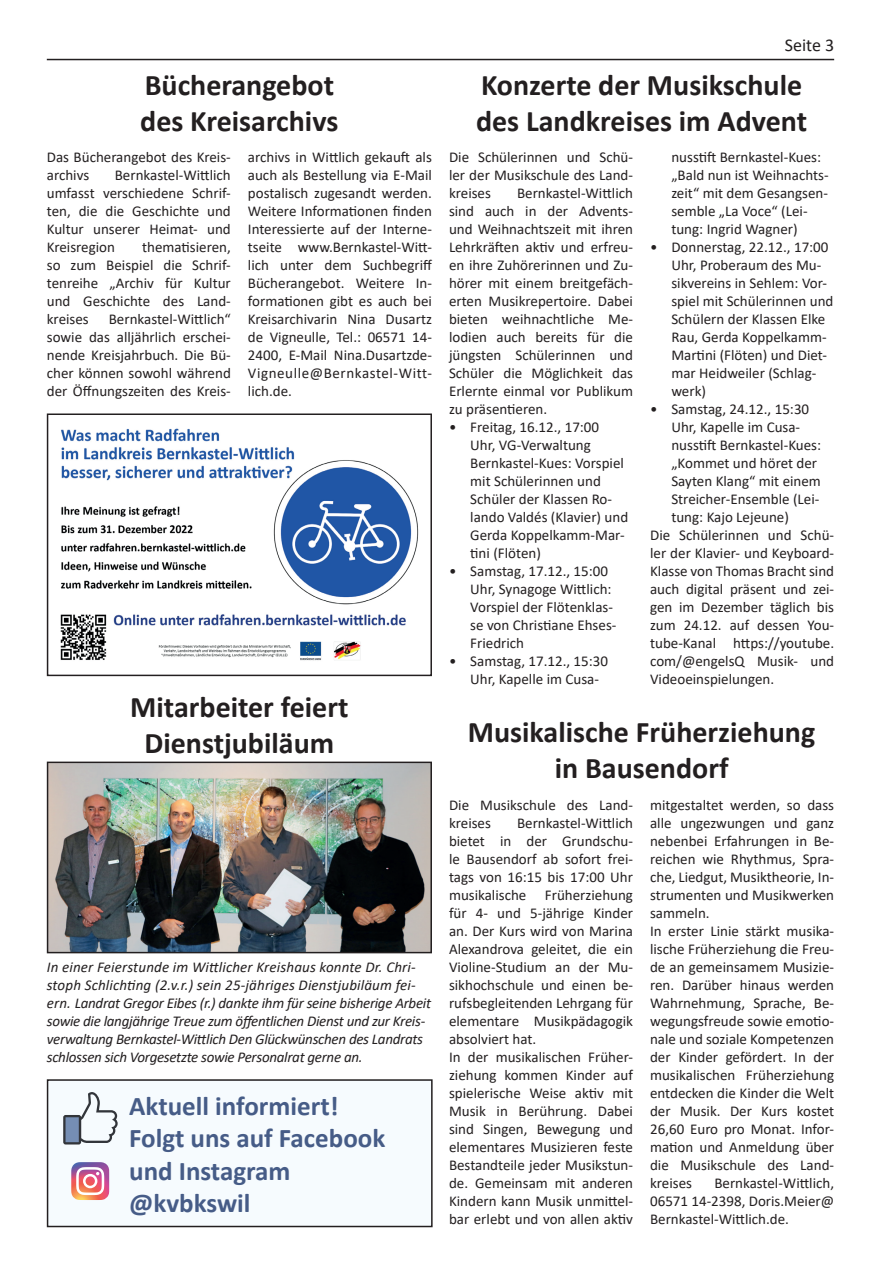
<style>
.page{position:relative;width:881px;height:1263px;background:#fff}
.page>*{position:absolute;margin:0;border:0;box-sizing:border-box;transform-origin:0 0}
.t1{font:700 30px/36px "Calibri";color:#231f20}
.t2{font:700 27px/32.4px "Calibri";color:#465c87}
.t3{font:18px "Calibri";color:#231f20}
.t4{font:15px/18px "Calibri";color:#231f20}
.t5{font:italic 15px/18px "Calibri";letter-spacing:-.02em;color:#231f20}
</style>
<div class="page">
<hr style="left:47px;top:59px;width:786px;height:1px;background:#231f20">
<img style="left:50px;top:765px;width:379px;height:185px">
<div style="left:47px;top:762px;width:385px;height:191px;border:2px solid #231f20"></div>
<div style="left:48px;top:1080px;width:383px;height:146px;background:#f6fbfe"></div>
<div style="left:47px;top:1079px;width:385px;height:148px;border:2px solid #231f20"></div>
<svg style="left:63px;top:1092px;width:55px;height:52px"></svg>
<img style="left:71px;top:1162px;width:38px;height:38px">
<svg style="left:76px;top:1167px;width:28px;height:28px"></svg>
<img style="left:60px;top:428px;width:359px;height:233px">
<div style="left:47px;top:413px;width:385px;height:263px;border:2px solid #231f20"></div>
<h1 class="t1" style="left:140px;top:66px;width:199px">Bücherangebot des Kreisarchivs</h1>
<p class="t4" style="left:47px;top:148px;width:185px">Das Bücherangebot des Kreis&shy;archivs</p>
<p class="t4" style="left:47px;top:166px;width:185px;text-align:justify;text-indent:68px">Bernkastel-Wittlich umfasst verschiedene Schrif&shy;ten, die die Geschichte und Kultur unserer Heimat- und Kreisregion</p>
<p class="t4" style="left:47px;top:238px;width:185px;text-align:justify;text-indent:95px">thematisieren, so zum Beispiel die Schrif&shy;tenreihe „Archiv für Kultur und Geschichte des Land&shy;kreises</p>
<p class="t4" style="left:47px;top:310px;width:185px;text-align:justify;text-indent:62px">Bernkastel-Wittlich“ sowie das alljährlich erschei&shy;nende Kreisjahrbuch. Die Bü&shy;cher können sowohl während der Öffnungszeiten des Kreis-</p>
<p class="t4" style="left:248px;top:148px;width:186px;text-align:justify">archivs in Wittlich gekauft als auch als Bestellung via E-Mail postalisch zugesandt werden.<br>Weitere Informationen finden Interessierte auf der Interne&shy;tseite www.Bernkastel-Witt&shy;lich unter dem Suchbegriff Bücherangebot. Weitere In&shy;formationen gibt es auch bei Kreisarchivarin Nina Dusartz de Vigneulle, Tel.: 06571 14- 2400, E-Mail Nina.Dusartzde-Vigneulle@Bernkastel-Witt&shy;lich.de.</p>
<h1 class="t1" style="left:130px;top:689px;width:219px;text-align:center">Mitarbeiter feiert<br>Dienstjubiläum</h1>
<p class="t5" style="left:47px;top:957px;width:385px">In einer Feierstunde im Wittlicher Kreishaus konnte Dr. Chri&shy;stoph Schlichting (2.v.r.) sein 25-jähriges Dienstjubiläum fei&shy;ern. Landrat Gregor Eibes (r.) dankte ihm für seine bisherige Arbeit sowie die langjährige Treue zum öffentlichen Dienst und zur Kreis&shy;verwaltung Bernkastel-Wittlich Den Glückwünschen des Landrats schlossen sich Vorgesetzte sowie Personalrat gerne an.</p>
<h2 class="t2" style="left:129px;top:1089px;width:257px">Aktuell informiert!<br>Folgt uns auf Facebook und Instagram @kvbkswil</h2>
<p class="t3" style="left:784px;top:33px;width:51px">Seite 3</p>
<h1 class="t1" style="left:476px;top:66px;width:332px">Konzerte der Musikschule des Landkreises im Advent</h1>
<p class="t4" style="left:671px;top:148px;width:159px">nusstift Bernkastel-Kues: „Bald nun ist Weihnachts&shy;zeit“ mit dem Gesangsen&shy;semble „La Voce“ (Lei&shy;tung: Ingrid Wagner)</p>
<p class="t4" style="left:671px;top:238px;width:163px;text-indent:-21px">• Donnerstag, 22.12., 17:00<br>Uhr, Proberaum des Mu&shy;sikvereins in Sehlem: Vor&shy;spiel mit Schülerinnen und<br>Schülern der Klassen Elke<br>Rau, Gerda Koppelkamm-<br>Martini (Flöten) und Diet&shy;mar Heidweiler (Schlag&shy;werk)</p>
<p class="t4" style="left:649px;top:400px;width:160px">• Samstag, 24.12., 15:30</p>
<p class="t4" style="left:671px;top:418px;width:130px">Uhr, Kapelle im Cusa-</p>
<p class="t4" style="left:671px;top:436px;width:151px">nusstift Bernkastel-Kues:</p>
<p class="t4" style="left:671px;top:454px;width:147px">„Kommet und höret der</p>
<p class="t4" style="left:671px;top:472px;width:151px">Sayten Klang“ mit einem</p>
<p class="t4" style="left:671px;top:490px;width:149px">Streicher-Ensemble (Lei-</p>
<p class="t4" style="left:671px;top:508px;width:119px">tung: Kajo Lejeune)</p>
<p class="t4" style="left:649px;top:526px;width:185px">Die Schülerinnen und Schü-</p>
<p class="t4" style="left:649px;top:544px;width:185px">ler der Klavier- und Keyboard-</p>
<p class="t4" style="left:649px;top:562px;width:185px">Klasse von Thomas Bracht sind</p>
<p class="t4" style="left:649px;top:580px;width:185px">auch digital präsent und zei-</p>
<p class="t4" style="left:649px;top:598px;width:185px">gen im Dezember täglich bis</p>
<p class="t4" style="left:649px;top:616px;width:185px">zum 24.12. auf dessen You-</p>
<p class="t4" style="left:649px;top:634px;width:185px">tube-Kanal https://youtube.</p>
<p class="t4" style="left:649px;top:652px;width:185px">com/@engelsQ Musik- und</p>
<p class="t4" style="left:649px;top:670px;width:125px">Videoeinspielungen.</p>
<p class="t4" style="left:449px;top:148px;width:185px;text-align:justify">Die Schülerinnen und Schü&shy;ler der Musikschule des Land&shy;kreises</p>
<p class="t4" style="left:449px;top:184px;width:185px;text-align:justify;text-indent:68px">Bernkastel-Wittlich sind auch in der Advents&shy;und Weihnachtszeit mit ihren Lehrkräften aktiv und erfreu&shy;en ihre Zuhörerinnen und Zu&shy;hörer mit einem breitgefäch&shy;erten Musikrepertoire. Dabei bieten weihnachtliche Me&shy;lodien auch bereits für die jüngsten Schülerinnen und Schüler die Möglichkeit das Erlernte einmal vor Publikum zu präsentieren.</p>
<p class="t4" style="left:470px;top:418px;width:159px;text-indent:-21px">• Freitag, 16.12., 17:00<br>Uhr, VG-Verwaltung<br>Bernkastel-Kues: Vorspiel mit Schülerinnen und<br>Schüler der Klassen Ro&shy;lando Valdés (Klavier) und<br>Gerda Koppelkamm-Mar&shy;tini (Flöten)</p>
<p class="t4" style="left:470px;top:562px;width:148px;text-indent:-21px">• Samstag, 17.12., 15:00<br>Uhr, Synagoge Wittlich:<br>Vorspiel der Flötenklas&shy;se von Christiane Ehses-<br>Friedrich</p>
<p class="t4" style="left:470px;top:652px;width:139px;text-indent:-21px">• Samstag, 17.12., 15:30<br>Uhr, Kapelle im Cusa-</p>
<h1 class="t1" style="left:467px;top:713px;width:349px;text-align:center">Musikalische Früherziehung in Bausendorf</h1>
<p class="t4" style="left:649px;top:796px;width:185px">mitgestaltet werden, so dass alle ungezwungen und ganz nebenbei Erfahrungen in Be&shy;reichen wie Rhythmus, Spra&shy;che, Liedgut, Musiktheorie, In&shy;strumenten und Musikwerken sammeln.<br>In erster Linie stärkt musika&shy;lische Früherziehung die Freu&shy;de an gemeinsamem Musizie&shy;ren. Darüber hinaus werden<br>Wahrnehmung, Sprache, Be&shy;wegungsfreude sowie emotio&shy;nale und soziale Kompetenzen der Kinder gefördert. In der musikalischen Früherziehung entdecken die Kinder die Welt der Musik. Der Kurs kostet<br>26,60 Euro pro Monat. Infor&shy;mation und Anmeldung über die Musikschule des Land&shy;kreises</p>
<p class="t4" style="left:449px;top:796px;width:185px">Die Musikschule des Land&shy;kreises</p>
<p class="t4" style="left:449px;top:814px;width:185px;text-indent:68px">Bernkastel-Wittlich bietet in der Grundschu&shy;le Bausendorf ab sofort frei&shy;tags von 16:15 bis 17:00 Uhr musikalische Früherziehung für 4- und 5-jährige Kinder an. Der Kurs wird von Marina<br>Alexandrova geleitet, die ein<br>Violine-Studium an der Mu&shy;sikhochschule und einen be&shy;rufsbegleitenden Lehrgang für elementare Musikpädagogik absolviert hat.<br>In der musikalischen Früher&shy;ziehung kommen Kinder auf spielerische Weise aktiv mit<br>Musik in Berührung. Dabei sind Singen, Bewegung und elementares Musizieren feste<br>Bestandteile jeder Musikstun&shy;de. Gemeinsam mit anderen<br>Kindern kann Musik unmittel&shy;bar erlebt und von allen aktiv</p>
<p class="t4" style="left:649px;top:1174px;width:185px;text-align:justify;text-indent:64px">Bernkastel-Wittlich, 06571 14-2398, Doris.Meier@ Bernkastel-Wittlich.de.</p>
</div>
